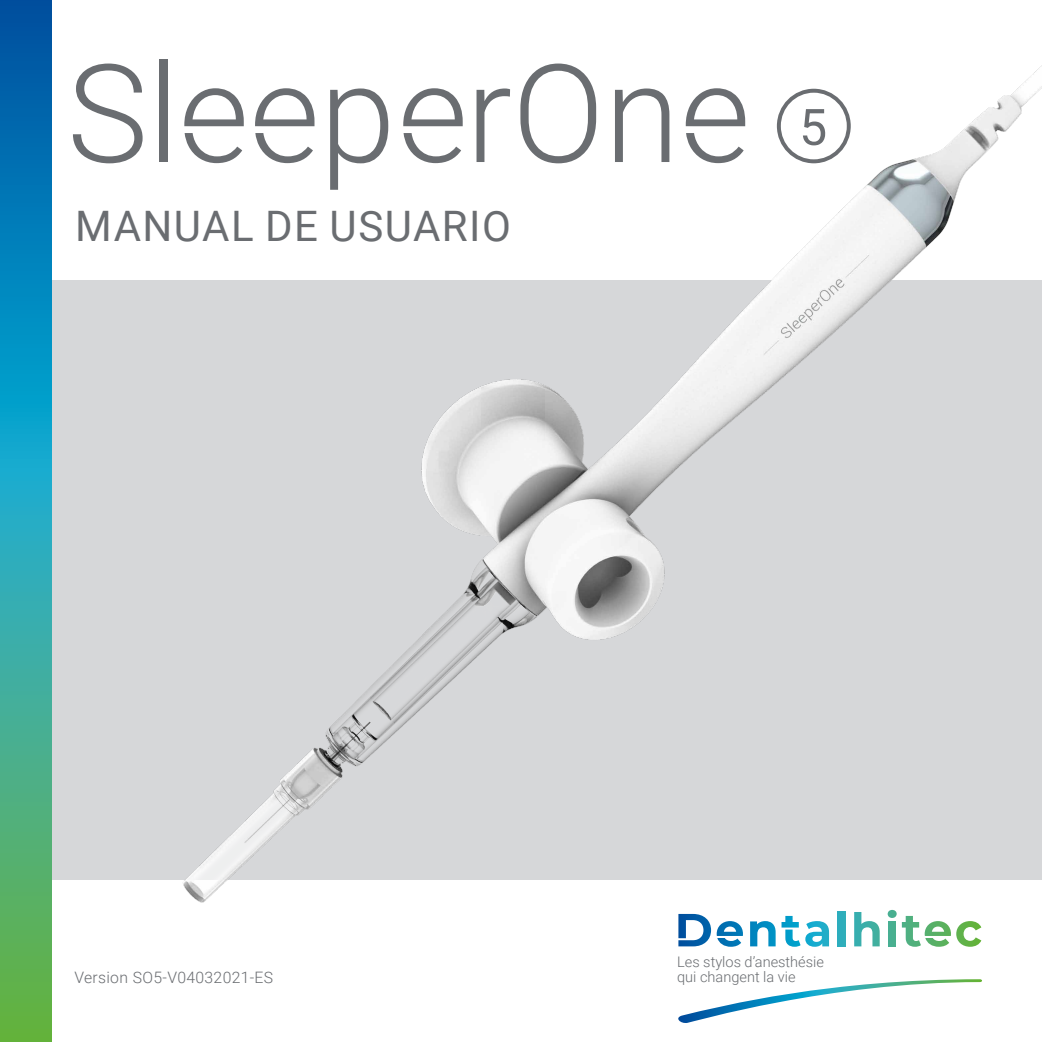
<style>
.page{position:relative;width:1042px;height:1042px;background:#fff}
.page>*{position:absolute;margin:0;border:0;box-sizing:border-box;transform-origin:0 0}
.t1{font:42px "Roboto";letter-spacing:.035em;color:#6a6d71}
.t2{font:300 15.75px "Roboto";letter-spacing:.02em;color:#6a6d71}
.t3{font:300 14.53px "Roboto";color:#6a6d71}
</style>
<div class="page">
<div style="left:0;top:280px;width:1042px;height:599px;background:#d6d7d9"></div>
<svg style="left:678px;top:914px;width:65px;height:33px"></svg>
<svg style="left:750px;top:921px;width:25px;height:25px"></svg>
<svg style="left:781px;top:916px;width:48px;height:31px"></svg>
<div style="left:838px;top:912px;width:7px;height:34px;background:#2eadbb"></div>
<svg style="left:854px;top:914px;width:25px;height:32px"></svg>
<svg style="left:887px;top:914px;width:9px;height:4px"></svg>
<div style="left:888px;top:921px;width:8px;height:25px;background:#48af90"></div>
<svg style="left:902px;top:916px;width:79px;height:31px"></svg>
<svg style="left:678px;top:979px;width:304px;height:44px"></svg>
<svg style="left:0;top:0;width:52px;height:1042px;background:#27989f"></svg>
<svg style="left:73px;top:64px;width:70px;height:99px"></svg>
<div style="left:159px;top:60px;width:8px;height:102px;background:#6a6d71"></div>
<img style="left:170px;top:63px;width:872px;height:851px">
<h1 class="t1" style="left:75px;top:196px;width:437px">MANUAL DE USUARIO</h1>
<p class="t3" style="left:677px;top:951px;width:148px">Les stylos d’anesthésie</p>
<p class="t2" style="left:74px;top:966px;width:200px">Version SO5-V04032021-ES</p>
<p class="t3" style="left:677px;top:967px;width:120px">qui changent la vie</p>
</div>
